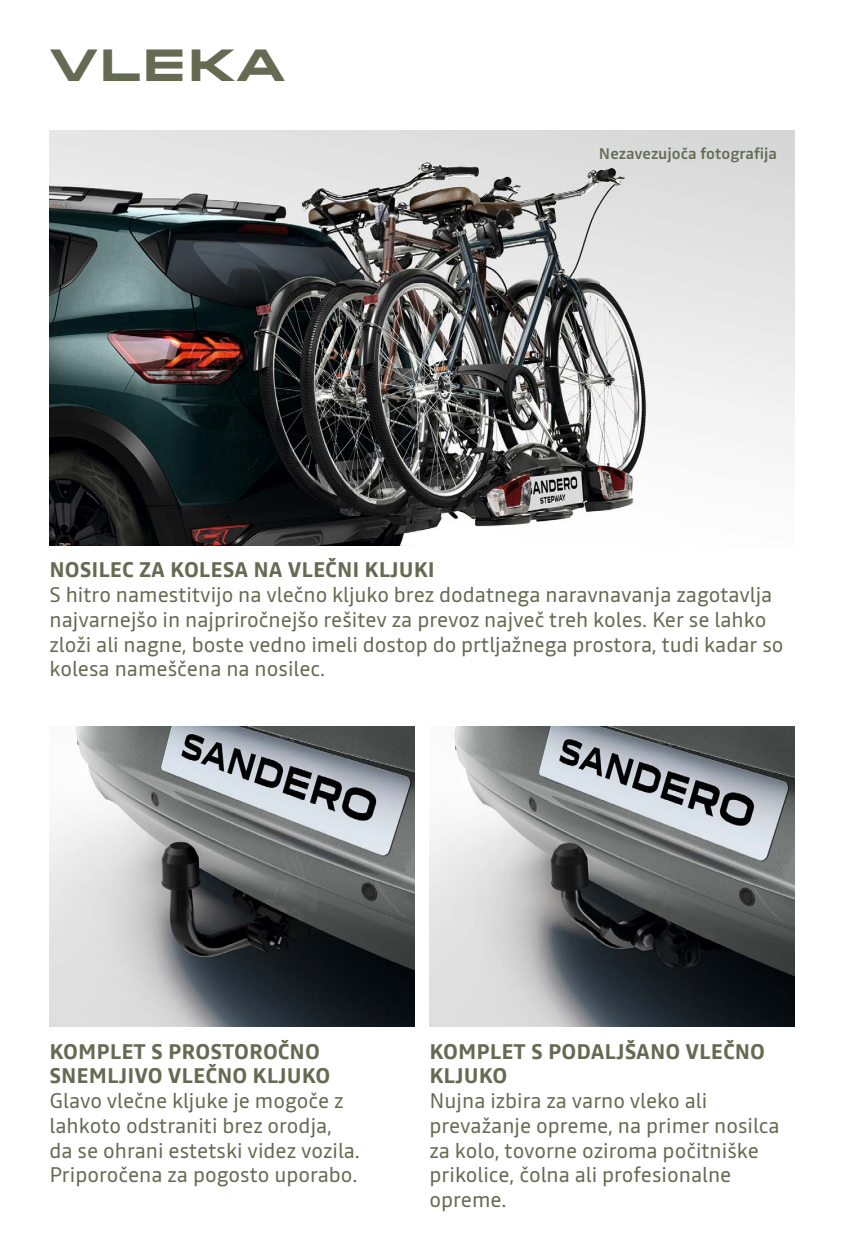
<style>
.page{position:relative;width:844px;height:1257px;background:#fff}
.page>*{position:absolute;margin:0;border:0;box-sizing:border-box;transform-origin:0 0}
.t1{font:700 42px "Dacia Block Extended";color:#646b52}
.t2{font:21px/24.8px "Read";color:#646b52}
.t3{font:700 21px/24.8px "Read";color:#646b52}
.t4{font:500 15.75px "Read";color:#646b52}
</style>
<div class="page">
<img style="left:50px;top:726px;width:364px;height:300px">
<img style="left:429px;top:726px;width:365px;height:300px">
<img style="left:50px;top:131px;width:744px;height:414px">
<h1 class="t1" style="left:50px;top:42px;width:238px">VLEKA</h1>
<p class="t4" style="left:599px;top:142px;width:180px">Nezavezujoča fotografija</p>
<p class="t3" style="left:50px;top:557px;width:387px">NOSILEC ZA KOLESA NA VLEČNI KLJUKI</p>
<p class="t2" style="left:50px;top:582px;width:735px">S hitro namestitvijo na vlečno kljuko brez dodatnega naravnavanja zagotavlja najvarnejšo in najpriročnejšo rešitev za prevoz največ treh koles. Ker se lahko zloži ali nagne, boste vedno imeli dostop do prtljažnega prostora, tudi kadar so kolesa nameščena na nosilec.</p>
<p class="t3" style="left:50px;top:1038px;width:282px">KOMPLET S PROSTOROČNO<br>SNEMLJIVO VLEČNO KLJUKO</p>
<p class="t2" style="left:50px;top:1088px;width:312px">Glavo vlečne kljuke je mogoče z lahkoto odstraniti brez orodja, da se ohrani estetski videz vozila.<br>Priporočena za pogosto uporabo.</p>
<p class="t3" style="left:429px;top:1038px;width:337px">KOMPLET S PODALJŠANO VLEČNO<br>KLJUKO</p>
<p class="t2" style="left:429px;top:1088px;width:352px">Nujna izbira za varno vleko ali prevažanje opreme, na primer nosilca za kolo, tovorne oziroma počitniške prikolice, čolna ali profesionalne opreme.</p>
</div>
